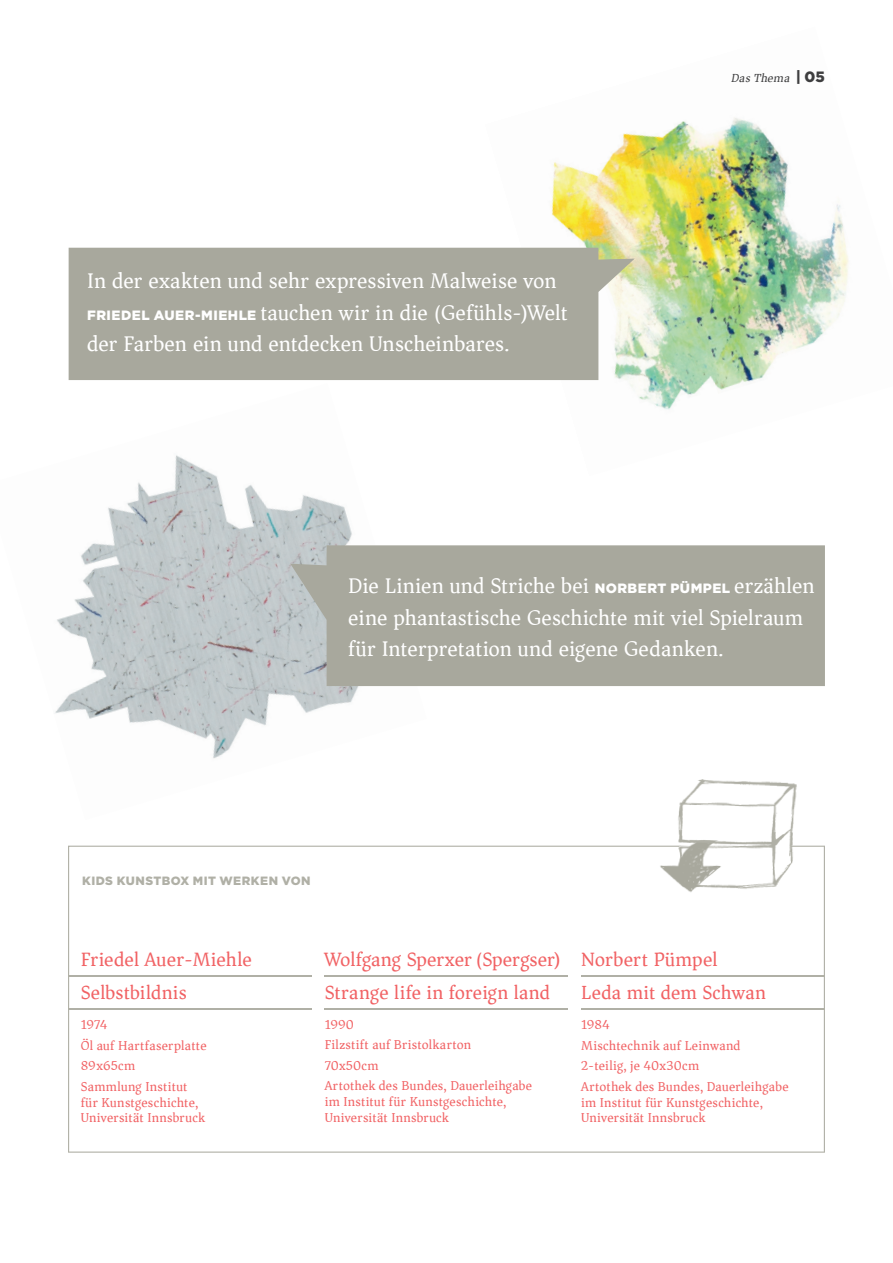
<style>
.page{position:relative;width:893px;height:1263px;background:#fff}
.page>*{position:absolute;margin:0;border:0;box-sizing:border-box;transform-origin:0 0}
.t1{font:21.75px/31.5px "Asar";letter-spacing:.005em;color:#fff}
.t2{font:19.8px "Asar";letter-spacing:.005em;color:#f16264}
.t3{font:19.5px "Asar";letter-spacing:.015em;color:#f16264}
.t4{font:13.2px/20.5px "Asar";letter-spacing:.02em;color:#f16264}
.t5{font:900 12px "Gotham";letter-spacing:.035em;color:#b0b0a6}
.t6{font:italic 12px "Asar";color:#3e3e3f}
.s1{font-family:"Gotham";font-weight:900;font-size:13.5px}
.s2{font-family:"Minion Pro";font-weight:700}
.s3{font-family:"Gotham";font-weight:900;font-style:normal;font-size:15px}
</style>
<div class="page">
<img style="left:485px;top:117px;width:364px;height:293px">
<img style="left:55px;top:455px;width:309px;height:304px">
<svg style="left:68px;top:846px;width:757px;height:307px"></svg>
<hr style="left:68px;top:976px;width:243px;height:1px;background:#b0b0a6">
<hr style="left:68px;top:1008px;width:243px;height:2px;background:#b0b0a6">
<hr style="left:581px;top:976px;width:244px;height:1px;background:#b0b0a6">
<hr style="left:581px;top:1008px;width:244px;height:2px;background:#b0b0a6">
<hr style="left:325px;top:976px;width:243px;height:1px;background:#b0b0a6">
<hr style="left:325px;top:1008px;width:243px;height:2px;background:#b0b0a6">
<img style="left:678px;top:779px;width:126px;height:117px">
<img style="left:656px;top:845px;width:80px;height:52px">
<img style="left:678px;top:830px;width:124px;height:15px">
<div style="left:290px;top:545px;width:535px;height:141px;background:#a8a89d"></div>
<div style="left:69px;top:248px;width:566px;height:132px;background:#a8a89d"></div>
<h1 class="t1" style="left:87px;top:265px;width:482px">In der exakten und sehr expressiven Malweise von<br><span class="s1">FRIEDEL AUER-MIEHLE</span> tauchen wir in die (Gefühls-<span class="s2">)</span>Welt der Farben ein und entdecken Unscheinbares.</h1>
<p class="t6" style="left:731px;top:71px;width:96px">DasThema <span class="s3">| 0 5</span></p>
<h1 class="t1" style="left:348px;top:570px;width:468px">Die Linien und Striche bei <span class="s1">NORBERT PÜMPEL</span> erzählen eine phantastische Geschichte mit viel Spielraum für Interpretation und eigene Gedanken.</h1>
<p class="t5" style="left:82px;top:872px;width:230px">KIDS KUNSTBOX MIT WERKEN VON</p>
<h2 class="t2" style="left:81px;top:948px;width:173px">Friedel Auer-Miehle</h2>
<h3 class="t3" style="left:81px;top:981px;width:107px">Selbstbildnis</h3>
<p class="t4" style="left:81px;top:1014px;width:127px">1974<br>Öl auf Hartfaserplatte<br>89x65cm<br>Sammlung Institut</p>
<p class="t4" style="left:81px;top:1094px;width:126px;line-height:15.9px">für Kunstgeschichte,<br>Universität Innsbruck</p>
<h2 class="t2" style="left:325px;top:947px;width:238px">Wolfgang Sperxer (Spergser<span class="s2">)</span></h2>
<h3 class="t3" style="left:325px;top:980px;width:227px">Strange life in foreign land</h3>
<p class="t4" style="left:325px;top:1014px;width:209px">1990<br>Filzstift auf Bristolkarton<br>70x50cm<br>Artothek des Bundes, Dauerleihgabe</p>
<p class="t4" style="left:325px;top:1093px;width:183px;line-height:15.9px">im Institut für Kunstgeschichte,<br>Universität Innsbruck</p>
<h2 class="t2" style="left:581px;top:948px;width:138px">Norbert Pümpel</h2>
<h3 class="t3" style="left:581px;top:981px;width:186px">Leda mit dem Schwan</h3>
<p class="t4" style="left:581px;top:1014px;width:209px">1984<br>Mischtechnik auf Leinwand<br>2-teilig, je 40x30cm<br>Artothek des Bundes, Dauerleihgabe</p>
<p class="t4" style="left:581px;top:1094px;width:183px;line-height:15.9px">im Institut für Kunstgeschichte,<br>Universität Innsbruck</p>
</div>
